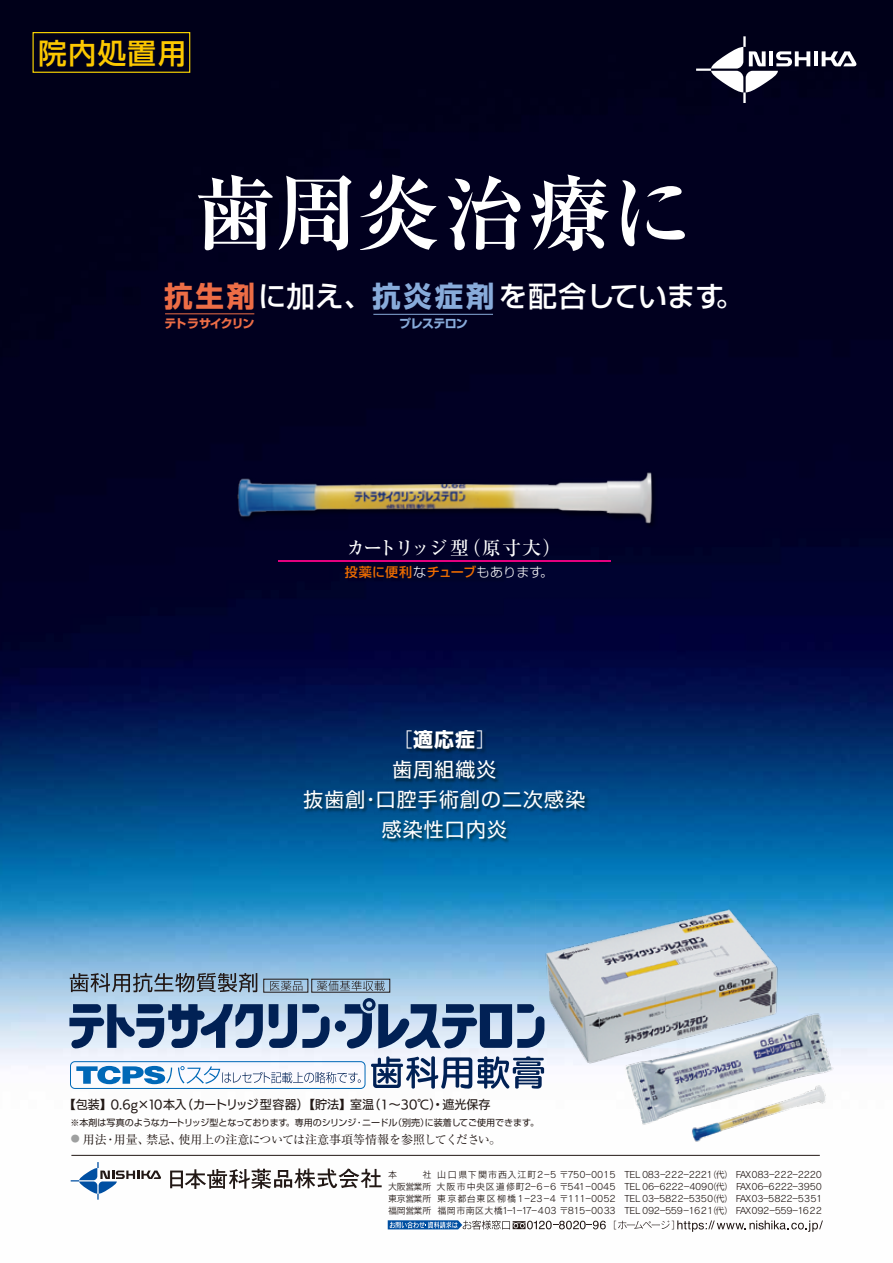
<style>
.page{position:relative;width:893px;height:1263px;background:#fff}
.page>*{position:absolute;margin:0;border:0;box-sizing:border-box;transform-origin:0 0}
.t1{font:700 82.5px "Ryumin Pro";color:#fff}
.t2{font:500 28.5px "Shin Go Pro";color:#fff}
.t3{font:500 28.35px "Shin Go Pro";letter-spacing:.05em;color:#fcc800}
.t4{font:19.8px/29.8px "Shin Go Pro";letter-spacing:.06em;color:#fff;text-align:center}
.t5{font:500 19.05px "Ryumin Pro";letter-spacing:-.08em;color:#fff}
.t6{font:500 13.05px "Shin Go Pro";letter-spacing:-.005em;color:#ed6c00}
.t7{font:12px "UD Kakugo Large Pr 6 M";color:#221815}
.t8{font:12px "Ryumin Pro";letter-spacing:-.015em;color:#221815}
.t9{font:700 12px "Shin Go Pro";letter-spacing:-.1em;color:#ed6d46}
.t10{font:700 12px "Shin Go Pro";letter-spacing:-.06em;color:#88abda}
.t11{font:9px/12px "Rodin Pro M";letter-spacing:-.03em;color:#221815;text-align:justify}
.t12{font:9px "Shin Go Pro";color:#221815}
.s1{font-weight:700;color:#ed6d46}
.s2{font-weight:700;color:#88abda}
.s3{font-weight:300;color:#fff}
.s4{font-weight:300}
.s5{font-weight:700}
.s6{font-size:9px;color:#9fa0a0}
</style>
<div class="page">
<img style="left:0;top:0;width:893px;height:1230px">
<hr style="left:278px;top:560px;width:333px;height:2px;background:#e4007f">
<img style="left:302px;top:728px;width:290px;height:119px">
<hr style="left:165px;top:313px;width:89px;height:1px;background:#ed6d46">
<hr style="left:373px;top:314px;width:120px;height:1px;background:#88abda">
<div style="left:33px;top:32px;width:157px;height:41px;border:1px solid #ffda00"></div>
<svg style="left:70px;top:973px;width:187px;height:19px"></svg>
<svg style="left:270px;top:981px;width:32px;height:10px"></svg>
<svg style="left:317px;top:980px;width:68px;height:11px"></svg>
<svg style="left:76px;top:1066px;width:285px;height:18px"></svg>
<svg style="left:370px;top:1056px;width:166px;height:34px"></svg>
<div style="left:335px;top:1020px;width:11px;height:12px;background:#012155;border-radius:50%"></div>
<svg style="left:69px;top:1004px;width:194px;height:44px"></svg>
<svg style="left:269px;top:1004px;width:61px;height:44px"></svg>
<svg style="left:345px;top:998px;width:191px;height:50px"></svg>
<div style="left:70px;top:1061px;width:295px;height:28px;border:1px solid #0068b7;border-radius:4px"></div>
<svg style="left:71px;top:1162px;width:90px;height:37px"></svg>
<svg style="left:170px;top:1168px;width:212px;height:21px"></svg>
<svg style="left:614px;top:1220px;width:209px;height:12px"></svg>
<svg style="left:388px;top:1220px;width:218px;height:10px"></svg>
<hr style="left:71px;top:1155px;width:749px;height:1px;background:#221815">
<hr style="left:814px;top:51px;width:4px;height:15px;background:#fff">
<svg style="left:822px;top:51px;width:35px;height:15px"></svg>
<svg style="left:696px;top:36px;width:114px;height:67px"></svg>
<img style="left:215px;top:458px;width:463px;height:80px">
<img style="left:536px;top:899px;width:312px;height:261px">
<h3 class="t3" style="left:38px;top:30px;width:149px">院内処置用</h3>
<h1 class="t1" style="left:193px;top:148px;width:502px">歯周炎治療に</h1>
<h2 class="t2" style="left:164px;top:273px;width:581px"><span class="s1">抗生剤</span>に加え、<span class="s2">抗炎症剤</span>を配合しています。</h2>
<h3 class="t9" style="left:165px;top:314px;width:91px">テトラサイクリン</h3>
<h3 class="t10" style="left:399px;top:314px;width:70px">プレステロン</h3>
<h3 class="t5" style="left:346px;top:533px;width:217px">カートリッジ型（原寸大）</h3>
<h3 class="t6" style="left:345px;top:561px;width:210px">投薬に便利<span class="s3">な</span>チューブ<span class="s3">もあります。</span></h3>
<h3 class="t4" style="left:304px;top:722px;width:283px"><span class="s4">［</span><span class="s5">適応症</span><span class="s4">］<br></span>歯周組織炎<br>抜歯創・口腔手術創の二次感染感染性口内炎</h3>
<h3 class="t7" style="left:64px;top:1098px;width:428px">【包装】0.6g×10本入（カートリッジ型容器）【貯法】室温（1～30℃）・遮光保存</h3>
<p class="t12" style="left:70px;top:1115px;width:470px">※本剤は写真のようなカートリッジ型となっております。専用のシリンジ・ニードル（別売）に装着してご使用できます。</p>
<h3 class="t8" style="left:71px;top:1130px;width:432px"><span class="s6">●</span> 用法・用量、禁忌、使用上の注意については注意事項等情報を参照してください。</h3>
<p class="t11" style="left:388px;top:1168px;width:436px">本　　 社 山口県下関市西入江町2－5 〒750－0015 TEL 083－222－2221（代） FAX083－222－2220大阪営業所大阪市中央区道修町2－6－6 〒541－0045 TEL 06－6222－4090（代） FAX06－6222－3950東京営業所 東京都台東区柳橋1－23－4 〒111－0052 TEL 03－5822－5350（代） FAX03－5822－5351福岡営業所 福岡市南区大橋1－1－17－403 〒815－0033 TEL 092－559－1621（代） FAX092－559－1622</p>
</div>
